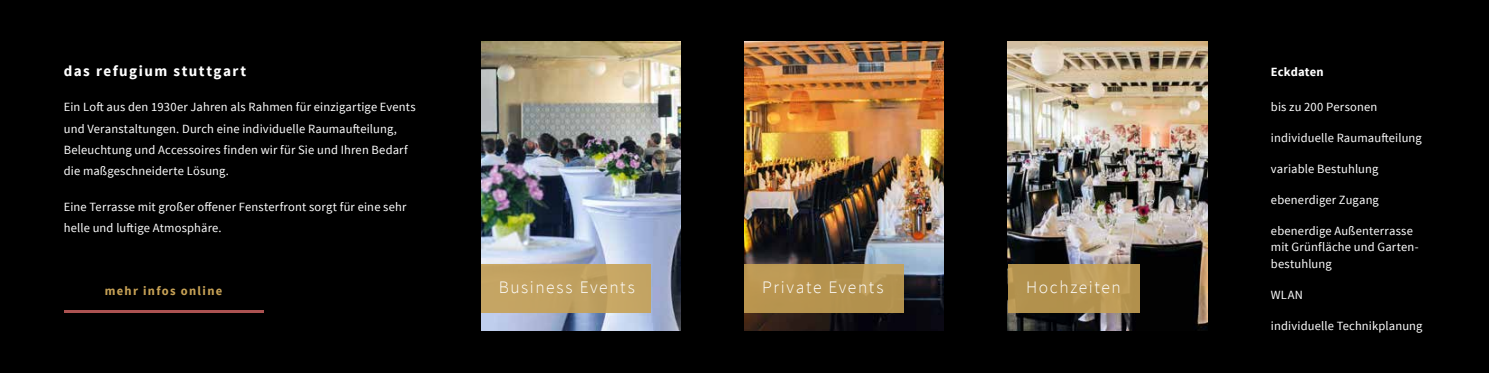
<style>
.page{position:relative;width:1489px;height:373px;background:#fff}
.page>*{position:absolute;margin:0;border:0;box-sizing:border-box;transform-origin:0 0}
.t1{font:300 17.5px "Source Sans Pro";letter-spacing:.09em;color:#fff}
.t2{font:700 15px "Source Sans Pro";letter-spacing:.1em;color:#fff}
.t3{font:12.5px/21.2px "Source Sans Pro";letter-spacing:.01em;color:#fff}
.t4{font:700 12.5px "Source Sans Pro";letter-spacing:.105em;color:#c6a155}
.t5{font:700 12.5px "Source Sans Pro";letter-spacing:.01em;color:#fff}
</style>
<div class="page">
<div style="left:0;top:0;width:1488px;height:372px;background:#000"></div>
<img style="left:744px;top:41px;width:199px;height:289px">
<img style="left:481px;top:41px;width:199px;height:289px">
<img style="left:1007px;top:41px;width:199px;height:289px">
<div style="left:481px;top:263px;width:169px;height:49px;background:#c3a362"></div>
<div style="left:744px;top:263px;width:160px;height:49px;background:linear-gradient(to bottom,#bc9a56,#b4914c)"></div>
<svg style="left:1008px;top:263px;width:132px;height:49px;background:#b49451"></svg>
<hr style="left:64px;top:310px;width:199px;height:2px;background:#ab5251">
<p class="t2" style="left:64px;top:61px;width:184px">das refugium stuttgart</p>
<p class="t3" style="left:64px;top:97px;width:353px">Ein Loft aus den 1930er Jahren als Rahmen für einzigartige Events und Veranstaltungen. Durch eine individuelle Raumaufteilung, Beleuchtung und Accessoires finden wir für Sie und Ihren Bedarf die maßgeschneiderte Lösung.</p>
<p class="t3" style="left:64px;top:196px;width:344px">Eine Terrasse mit großer offener Fensterfront sorgt für eine sehr helle und luftige Atmosphäre.</p>
<p class="t4" style="left:105px;top:282px;width:119px">mehr infos online</p>
<h1 class="t1" style="left:498px;top:276px;width:138px">Business Events</h1>
<h1 class="t1" style="left:762px;top:276px;width:123px">Private Events</h1>
<h1 class="t1" style="left:1025px;top:276px;width:96px">Hochzeiten</h1>
<p class="t5" style="left:1270px;top:63px;width:54px">Eckdaten</p>
<p class="t3" style="left:1270px;top:96px;width:108px">bis zu 200 Personen</p>
<p class="t3" style="left:1270px;top:127px;width:152px">individuelle Raumaufteilung</p>
<p class="t3" style="left:1270px;top:158px;width:109px">variable Bestuhlung</p>
<p class="t3" style="left:1270px;top:189px;width:109px">ebenerdiger Zugang</p>
<p class="t3" style="left:1270px;top:222px;width:149px;line-height:16.6px">ebenerdige Außenterrasse mit Grünfläche und Garten&shy;bestuhlung</p>
<p class="t3" style="left:1270px;top:284px;width:33px">WLAN</p>
<p class="t3" style="left:1270px;top:314px;width:153px">individuelle Technikplanung</p>
</div>
